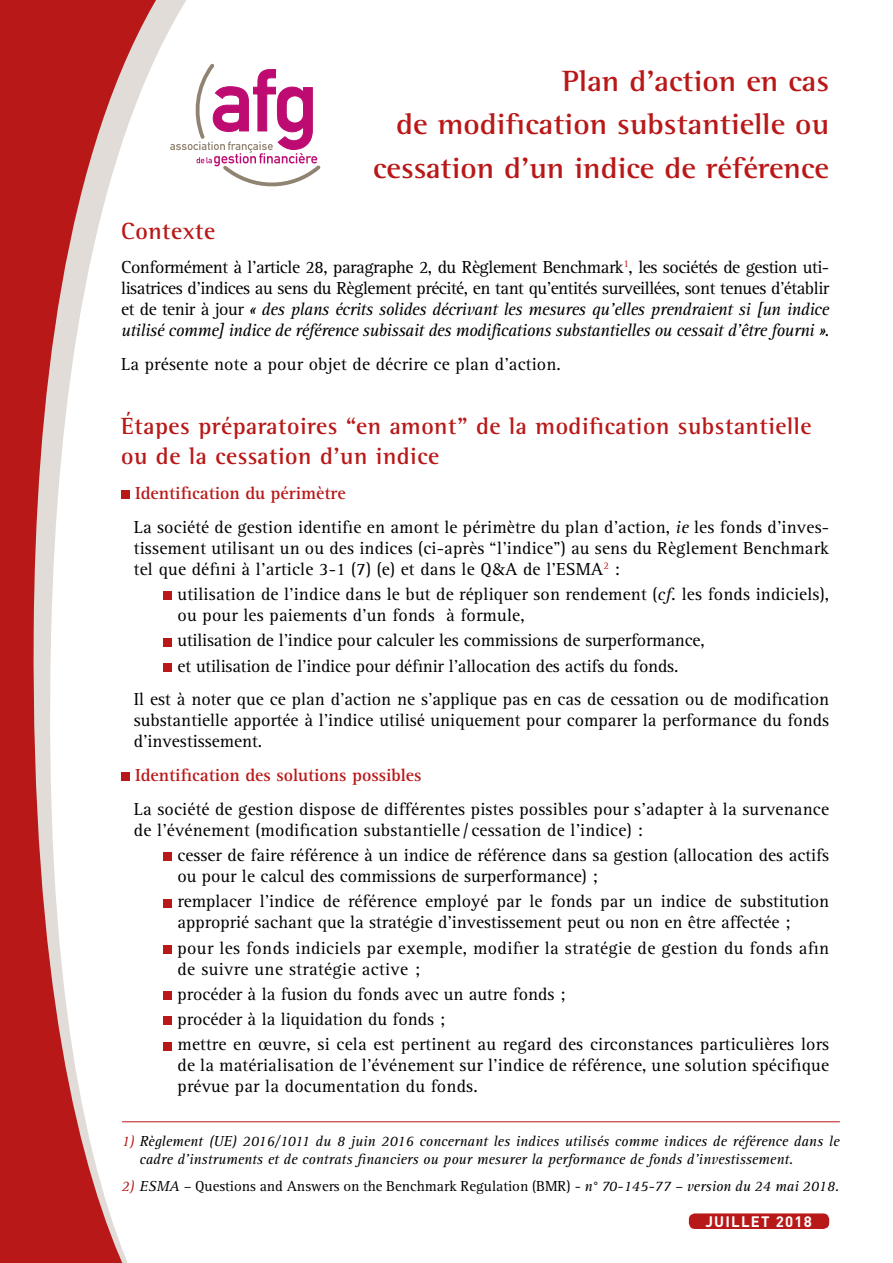
<style>
.page{position:relative;width:893px;height:1263px;background:#fff}
.page>*{position:absolute;margin:0;border:0;box-sizing:border-box;transform-origin:0 0}
.t1{font:700 30px/43.5px "Rotis Semi Serif";color:#b91818;text-align:right;scale:1.05 1}
.t2{font:700 24px/30px "Rotis Semi Serif";letter-spacing:.02em;color:#b91818}
.t3{font:18px/21px "Rotis Serif";letter-spacing:.01em;color:#000}
.t4{font:18px/25.2px "Rotis Serif";letter-spacing:-.01em;color:#000}
.t5{font:700 18px "Rotis Serif";color:#b91818}
.t6{font:italic 15px/18px "Rotis Serif";color:#000}
.t7{font:15px "Rotis Serif";color:#000}
.t8{font:700 15px "DIN";letter-spacing:.08em;color:#fff}
.s1{font-style:italic}
.s2{font-weight:700;color:#b91818}
.s3{font-family:"Minion Pro"}
.s4{color:#b91818}
.s5{font-style:italic;color:#b91818}
</style>
<div class="page">
<div style="left:689px;top:1213px;width:140px;height:16px;background:#b91818;border-radius:6px"></div>
<svg style="left:0;top:0;width:194px;height:1263px"></svg>
<svg style="left:170px;top:64px;width:150px;height:122px"></svg>
<div style="left:121px;top:491px;width:9px;height:8px;background:#b91818"></div>
<div style="left:164px;top:592px;width:8px;height:8px;background:#b91818"></div>
<div style="left:164px;top:638px;width:8px;height:8px;background:#b91818"></div>
<div style="left:164px;top:663px;width:8px;height:9px;background:#b91818"></div>
<div style="left:121px;top:773px;width:9px;height:8px;background:#b91818"></div>
<div style="left:164px;top:853px;width:8px;height:8px;background:#b91818"></div>
<div style="left:164px;top:899px;width:8px;height:8px;background:#b91818"></div>
<div style="left:164px;top:945px;width:8px;height:9px;background:#b91818"></div>
<div style="left:164px;top:991px;width:8px;height:9px;background:#b91818"></div>
<div style="left:164px;top:1017px;width:8px;height:8px;background:#b91818"></div>
<div style="left:164px;top:1042px;width:8px;height:8px;background:#b91818"></div>
<hr style="left:122px;top:1121px;width:718px;height:1px;background:#b91818">
<h1 class="t1" style="left:373px;top:59px;width:436px">Plan d’action en cas<br>de modification substantielle ou cessation d’un indice de référence</h1>
<h2 class="t2" style="left:121px;top:216px;width:96px">Contexte</h2>
<p class="t3" style="left:121px;top:257px;width:709px;text-align:justify">Conformément à l’article 28, paragraphe 2, du Règlement Benchmark<sup>1</sup>, les sociétés de gestion uti&shy;lisatrices d’indices au sens du Règlement précité, en tant qu’entités surveillées, sont tenues d’établir et de tenir à jour <span class="s1">« des plans écrits solides décrivant les mesures qu’elles prendraient si [un indice utilisé comme] indice de référence subissait des modifications substantielles ou cessait d’être fourni »</span>.</p>
<p class="t3" style="left:121px;top:354px;width:441px">La présente note a pour objet de décrire ce plan d’action.</p>
<h2 class="t2" style="left:121px;top:411px;width:692px">Étapes préparatoires “en amont” de la modification substantielle ou de la cessation d’un indice</h2>
<p class="t3" style="left:134px;top:477px;width:697px;line-height:33.8px"><span class="s2">Identification du périmètre<br></span>La société de gestion identifie en amont le périmètre du plan d’action, <span class="s1">ie</span> les fonds d’inves-</p>
<p class="t3" style="left:134px;top:538px;width:697px">tissement utilisant un ou des indices (ci-après “l’indice”) au sens du Règlement Benchmark tel que défini à l’article 3-1 (7) (e) et dans le Q<span class="s3">&amp;</span>A de l’ESMA<sup>2</sup> :</p>
<p class="t3" style="left:178px;top:584px;width:653px">utilisation de l’indice dans le but de répliquer son rendement (<span class="s1">cf.</span> les fonds indiciels), ou pour les paiements d’un fonds à formule,</p>
<p class="t4" style="left:178px;top:628px;width:529px">utilisation de l’indice pour calculer les commissions de surperformance, et utilisation de l’indice pour définir l’allocation des actifs du fonds.</p>
<p class="t3" style="left:134px;top:689px;width:697px;text-align:justify">Il est à noter que ce plan d’action ne s’applique pas en cas de cessation ou de modification substantielle apportée à l’indice utilisé uniquement pour comparer la performance du fonds d’investissement.</p>
<p class="t5" style="left:135px;top:764px;width:288px">Identification des solutions possibles</p>
<p class="t3" style="left:134px;top:799px;width:697px">La société de gestion dispose de différentes pistes possibles pour s’adapter à la survenance de l’événement (modification substantielle / cessation de l’indice) :</p>
<p class="t3" style="left:178px;top:845px;width:653px">cesser de faire référence à un indice de référence dans sa gestion (allocation des actifs ou pour le calcul des commissions de surperformance) ;</p>
<p class="t3" style="left:178px;top:891px;width:653px">remplacer l’indice de référence employé par le fonds par un indice de substitution approprié sachant que la stratégie d’investissement peut ou non en être affectée ;</p>
<p class="t3" style="left:178px;top:938px;width:653px">pour les fonds indiciels par exemple, modifier la stratégie de gestion du fonds afin de suivre une stratégie active ;</p>
<p class="t3" style="left:178px;top:982px;width:653px;line-height:25.2px">procéder à la fusion du fonds avec un autre fonds ;<br>procéder à la liquidation du fonds ;<br>mettre en œuvre, si cela est pertinent au regard des circonstances particulières lors</p>
<p class="t3" style="left:178px;top:1055px;width:653px">de la matérialisation de l’événement sur l’indice de référence, une solution spécifique prévue par la documentation du fonds.</p>
<p class="t6" style="left:139px;top:1133px;width:701px;text-indent:-18px"><span class="s4">1)</span> Règlement (UE) 2016/1011 du 8 juin 2016 concernant les indices utilisés comme indices de référence dans le cadre d’instruments et de contrats financiers ou pour mesurer la performance de fonds d’investissement.</p>
<p class="t7" style="left:122px;top:1177px;width:719px"><span class="s5">2)</span> <span class="s1">ESMA –</span> Questions and Answers on the Benchmark Regulation (BMR) <span class="s1">- n° 70-145-77 – version du 24 mai 2018.</span></p>
<p class="t8" style="left:705px;top:1211px;width:108px">juillet 2018</p>
</div>
